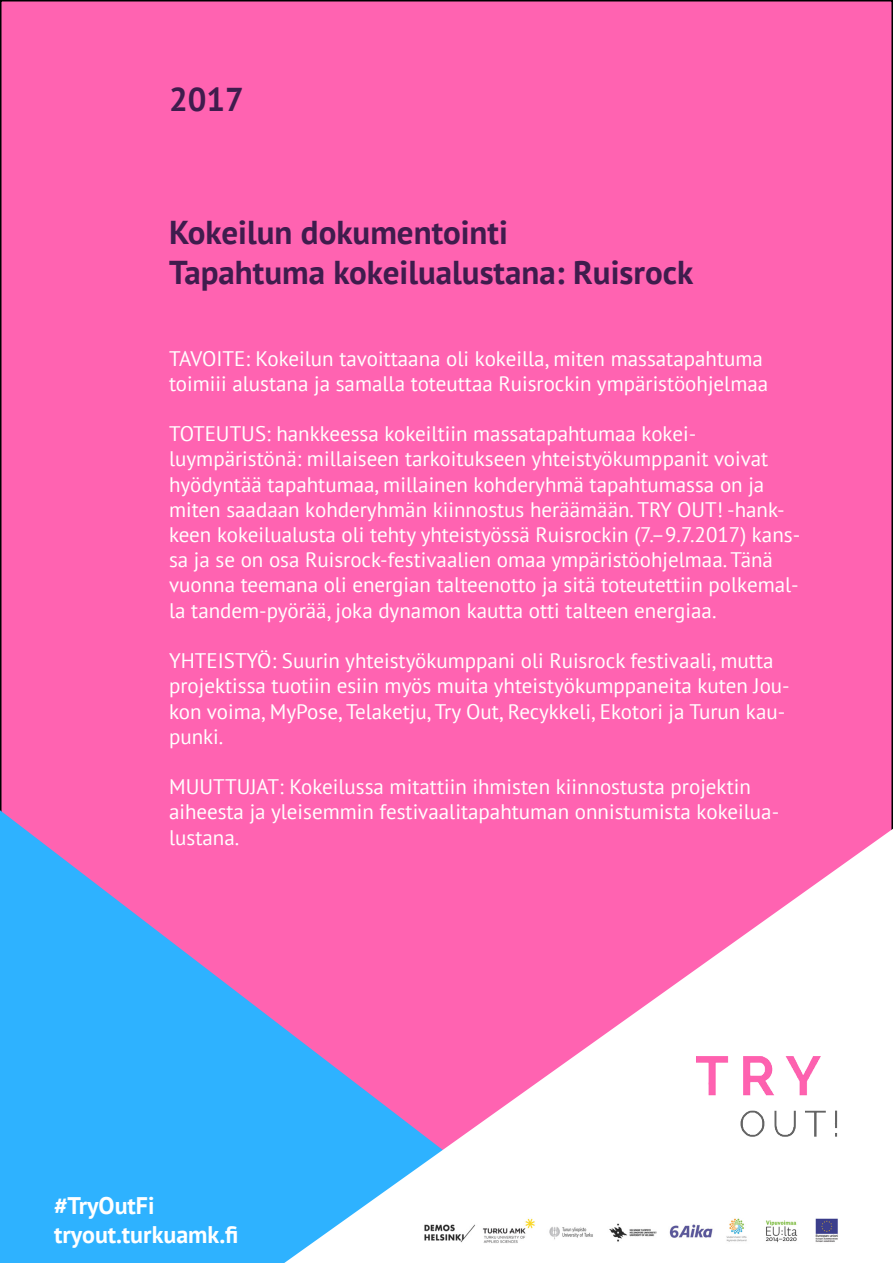
<style>
.page{position:relative;width:893px;height:1263px;background:#fff}
.page>*{position:absolute;margin:0;border:0;box-sizing:border-box;transform-origin:0 0}
.Otsikko_1{font:700 33px "PT Sans";color:#3f1c4d}
.t1{font:700 24px/28.8px "PT Sans";color:#fff}
.kappale{font:21px/25.2px "PT Sans";color:#fff}
</style>
<div class="page">
<div style="left:1px;top:1px;width:891px;height:1261px;background:#ff63b1"></div>
<svg style="left:0;top:791px;width:169px;height:472px;fill:#2eb2ff"></svg>
<svg style="left:169px;top:814px;width:724px;height:449px"></svg>
<img style="left:421px;top:1197px;width:418px;height:52px">
<img style="left:696px;top:1057px;width:143px;height:81px">
<p class="Otsikko_1" style="left:169px;top:78px;width:76px">2017</p>
<p class="Otsikko_1" style="left:169px;top:211px;width:340px">Kokeilun dokumentointi</p>
<p class="Otsikko_1" style="left:169px;top:251px;width:526px">Tapahtuma kokeilualustana: Ruisrock</p>
<p class="kappale" style="left:169px;top:345px;width:601px">TAVOITE: Kokeilun tavoittaana oli kokeilla, miten massatapahtuma toimiii alustana ja samalla toteuttaa Ruisrockin ympäristöohjelmaa</p>
<p class="kappale" style="left:169px;top:421px;width:633px">TOTEUTUS: hankkeessa kokeiltiin massatapahtumaa kokei&shy;luympäristönä: millaiseen tarkoitukseen yhteistyökumppanit voivat hyödyntää tapahtumaa, millainen kohderyhmä tapahtumassa on ja miten saadaan kohderyhmän kiinnostus heräämään. TRY OUT! -hank&shy;keen kokeilualusta oli tehty yhteistyössä Ruisrockin (7.–9.7.2017) kans&shy;sa ja se on osa Ruisrock-festivaalien omaa ympäristöohjelmaa. Tänä vuonna teemana oli energian talteenotto ja sitä toteutettiin polkemal&shy;la tandem-pyörää, joka dynamon kautta otti talteen energiaa.</p>
<p class="kappale" style="left:169px;top:648px;width:622px">YHTEISTYÖ: Suurin yhteistyökumppani oli Ruisrock festivaali, mutta projektissa tuotiin esiin myös muita yhteistyökumppaneita kuten Jou&shy;kon voima, MyPose, Telaketju, Try Out, Recykkeli, Ekotori ja Turun kau&shy;punki.</p>
<p class="kappale" style="left:169px;top:774px;width:612px">MUUTTUJAT: Kokeilussa mitattiin ihmisten kiinnostusta projektin aiheesta ja yleisemmin festivaalitapahtuman onnistumista kokeilua&shy;lustana.</p>
<p class="t1" style="left:54px;top:1190px;width:186px">#TryOutFi tryout.turkuamk.fi</p>
</div>
